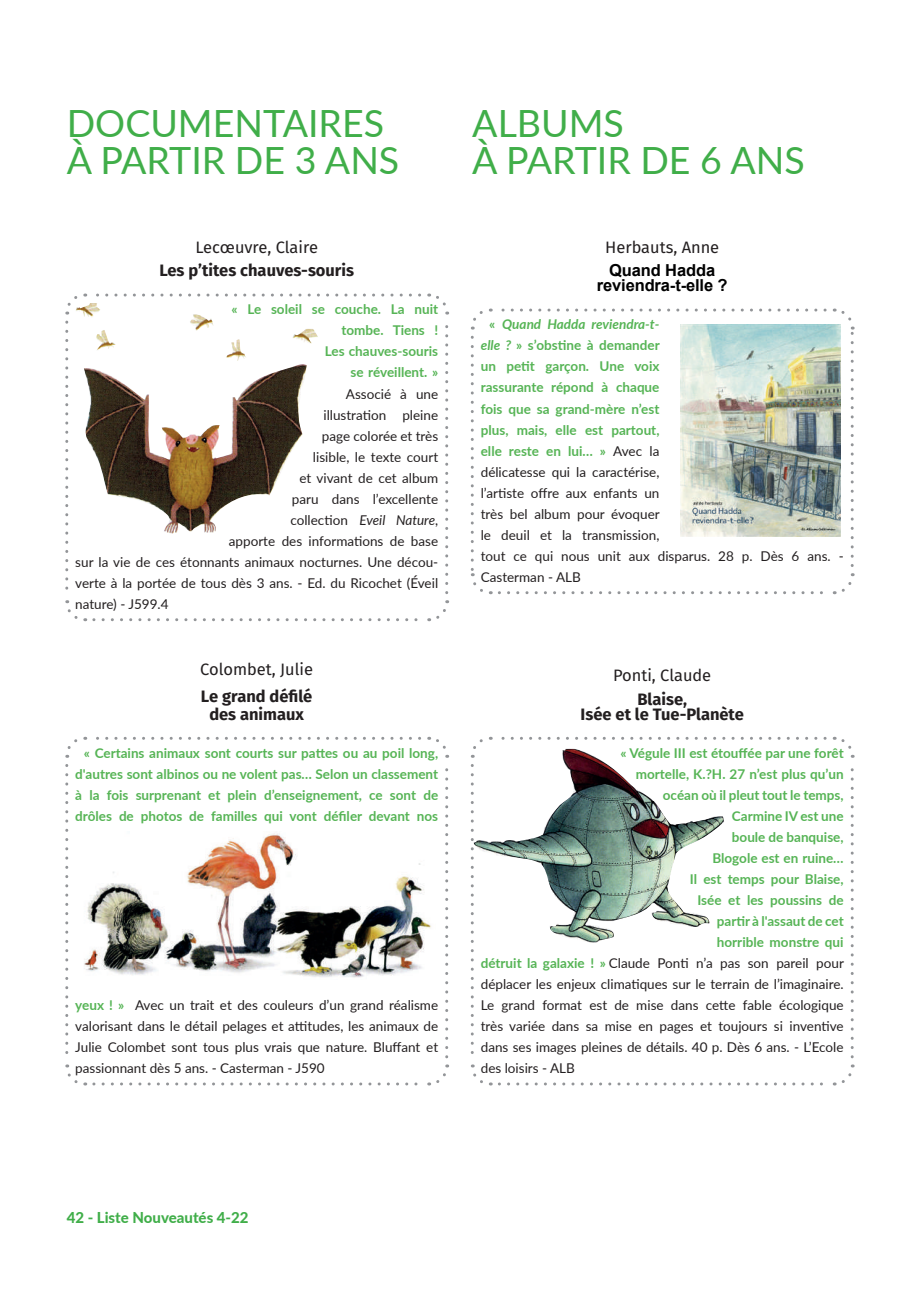
<style>
.page{position:relative;width:919px;height:1289px;background:#fff}
.page>*{position:absolute;margin:0;border:0;box-sizing:border-box;transform-origin:0 0}
.t1{font:37.5px/37.5px "Lato";color:#40ae49}
.t2{font:700 16.5px/18px "Fira Sans";color:#231f20;text-align:center}
.t3{font:16.5px "Fira Sans";color:#231f20}
.t4{font:700 16.5px/15px "Arial";letter-spacing:-.01em;color:#000001;text-align:center}
.t5{font:800 15px "Lato";color:#40ae49}
.t6{font:13.5px/21px "Lato";color:#231f20;text-align:justify}
.t7{font:700 13.5px/21px "Lato";color:#56b455;text-align:right}
.s1{font-style:italic}
.s2{font-weight:700;color:#56b455}
.s3{font-weight:700;font-style:italic;color:#56b455}
</style>
<div class="page">
<svg style="left:65px;top:322px;width:21px;height:300px"></svg>
<svg style="left:94px;top:600px;width:356px;height:21px"></svg>
<svg style="left:428px;top:293px;width:20px;height:299px"></svg>
<svg style="left:65px;top:293px;width:354px;height:21px"></svg>
<svg style="left:65px;top:765px;width:21px;height:321px"></svg>
<svg style="left:94px;top:1064px;width:355px;height:21px"></svg>
<svg style="left:428px;top:736px;width:20px;height:320px"></svg>
<svg style="left:65px;top:736px;width:354px;height:21px"></svg>
<img style="left:76px;top:303px;width:242px;height:230px">
<img style="left:78px;top:831px;width:357px;height:148px">
<svg style="left:470px;top:337px;width:21px;height:258px"></svg>
<svg style="left:499px;top:573px;width:356px;height:21px"></svg>
<svg style="left:834px;top:308px;width:19px;height:257px"></svg>
<svg style="left:471px;top:308px;width:354px;height:21px"></svg>
<svg style="left:470px;top:765px;width:21px;height:321px"></svg>
<svg style="left:499px;top:1064px;width:356px;height:21px"></svg>
<svg style="left:834px;top:736px;width:19px;height:320px"></svg>
<svg style="left:470px;top:736px;width:355px;height:21px"></svg>
<img style="left:680px;top:324px;width:160px;height:212px">
<img style="left:473px;top:748px;width:251px;height:194px">
<h1 class="t1" style="left:67px;top:103px;width:334px">DOCUMENTAIRES<br>À PARTIR DE 3 ANS</h1>
<p class="t3" style="left:195px;top:235px;width:124px">Lecœuvre, Claire</p>
<p class="t2" style="left:159px;top:260px;width:196px">Les p’tites chauves-souris</p>
<p class="t7" style="left:231px;top:298px;width:208px">« Le soleil se couche. La nuit tombe. Tiens !<br>Les chauves-souris<br>se réveillent. »</p>
<p class="t6" style="left:346px;top:382px;width:94px">Associé à une</p>
<p class="t6" style="left:323px;top:403px;width:116px">illustration pleine</p>
<p class="t6" style="left:322px;top:424px;width:118px">page colorée et très</p>
<p class="t6" style="left:313px;top:445px;width:127px">lisible, le texte court</p>
<p class="t6" style="left:299px;top:466px;width:140px">et vivant de cet album</p>
<p class="t6" style="left:292px;top:487px;width:148px">paru dans l’excellente</p>
<p class="t6" style="left:290px;top:508px;width:149px">collection <span class="s1">Eveil Nature</span>,</p>
<p class="t6" style="left:229px;top:529px;width:211px">apporte des informations de base</p>
<p class="t6" style="left:75px;top:550px;width:364px">sur la vie de ces étonnants animaux nocturnes. Une décou-</p>
<p class="t6" style="left:75px;top:571px;width:364px">verte à la portée de tous dès 3 ans. - Ed. du Ricochet (Éveil</p>
<p class="t6" style="left:75px;top:592px;width:95px">nature) - J599.4</p>
<p class="t3" style="left:200px;top:657px;width:114px">Colombet, Julie</p>
<p class="t2" style="left:201px;top:685px;width:113px">Le grand défilé des animaux</p>
<p class="t7" style="left:75px;top:741px;width:364px;text-align:justify;text-indent:9px">« Certains animaux sont courts sur pattes ou au poil long, d'autres sont albinos ou ne volent pas… Selon un classement à la fois surprenant et plein d’enseignement, ce sont de drôles de photos de familles qui vont défiler devant nos</p>
<p class="t6" style="left:75px;top:993px;width:364px"><span class="s2">yeux ! »</span> Avec un trait et des couleurs d’un grand réalisme valorisant dans le détail pelages et attitudes, les animaux de Julie Colombet sont tous plus vrais que nature. Bluffant et passionnant dès 5 ans. - Casterman - J590</p>
<h1 class="t1" style="left:472px;top:103px;width:334px">ALBUMS<br>À PARTIR DE 6 ANS</h1>
<p class="t3" style="left:605px;top:235px;width:116px">Herbauts, Anne</p>
<p class="t4" style="left:596px;top:263px;width:132px">Quand Hadda reviendra-t-elle ?</p>
<p class="t6" style="left:480px;top:313px;width:364px;text-align:left;text-indent:9px"><span class="s2">«</span> <span class="s3">Quand Hadda reviendra-t-<br>elle ?</span> <span class="s2">» s’obstine à demander<br>un petit garçon. Une voix<br>rassurante répond à chaque<br>fois que sa grand-mère n’est<br>plus, mais, elle est partout,<br>elle reste en lui… »</span> Avec la<br>délicatesse qui la caractérise,<br>l’artiste offre aux enfants un<br>très bel album pour évoquer<br>le deuil et la transmission,<br>tout ce qui nous unit aux disparus. 28 p. Dès 6 ans. -<br>Casterman - ALB</p>
<p class="t3" style="left:613px;top:663px;width:100px">Ponti, Claude</p>
<p class="t2" style="left:580px;top:690px;width:165px;line-height:15px">Blaise,<br>Isée et le Tue-Planète</p>
<p class="t7" style="left:620px;top:741px;width:225px">« Végule III est étouffée par une forêt</p>
<p class="t7" style="left:635px;top:762px;width:209px">mortelle, K.?H. 27 n’est plus qu’un</p>
<p class="t7" style="left:662px;top:783px;width:182px">océan où il pleut tout le temps,</p>
<p class="t7" style="left:731px;top:804px;width:113px">Carmine IV est une</p>
<p class="t7" style="left:731px;top:825px;width:113px">boule de banquise,</p>
<p class="t7" style="left:712px;top:846px;width:133px">Blogole est en ruine…</p>
<p class="t7" style="left:689px;top:867px;width:155px">Il est temps pour Blaise,</p>
<p class="t7" style="left:697px;top:888px;width:148px">Isée et les poussins de</p>
<p class="t7" style="left:716px;top:909px;width:128px">partir à l'assaut de cet</p>
<p class="t7" style="left:716px;top:930px;width:128px">horrible monstre qui</p>
<p class="t6" style="left:480px;top:951px;width:364px"><span class="s2">détruit la galaxie ! »</span> Claude Ponti n’a pas son pareil pour</p>
<p class="t6" style="left:480px;top:972px;width:364px">déplacer les enjeux climatiques sur le terrain de l’imaginaire.</p>
<p class="t6" style="left:480px;top:993px;width:364px">Le grand format est de mise dans cette fable écologique</p>
<p class="t6" style="left:480px;top:1014px;width:364px">très variée dans sa mise en pages et toujours si inventive</p>
<p class="t6" style="left:480px;top:1035px;width:364px">dans ses images pleines de détails. 40 p. Dès 6 ans. - L’Ecole</p>
<p class="t6" style="left:480px;top:1056px;width:96px">des loisirs - ALB</p>
<p class="t5" style="left:67px;top:1206px;width:183px">42 - Liste Nouveautés 4-22</p>
</div>
